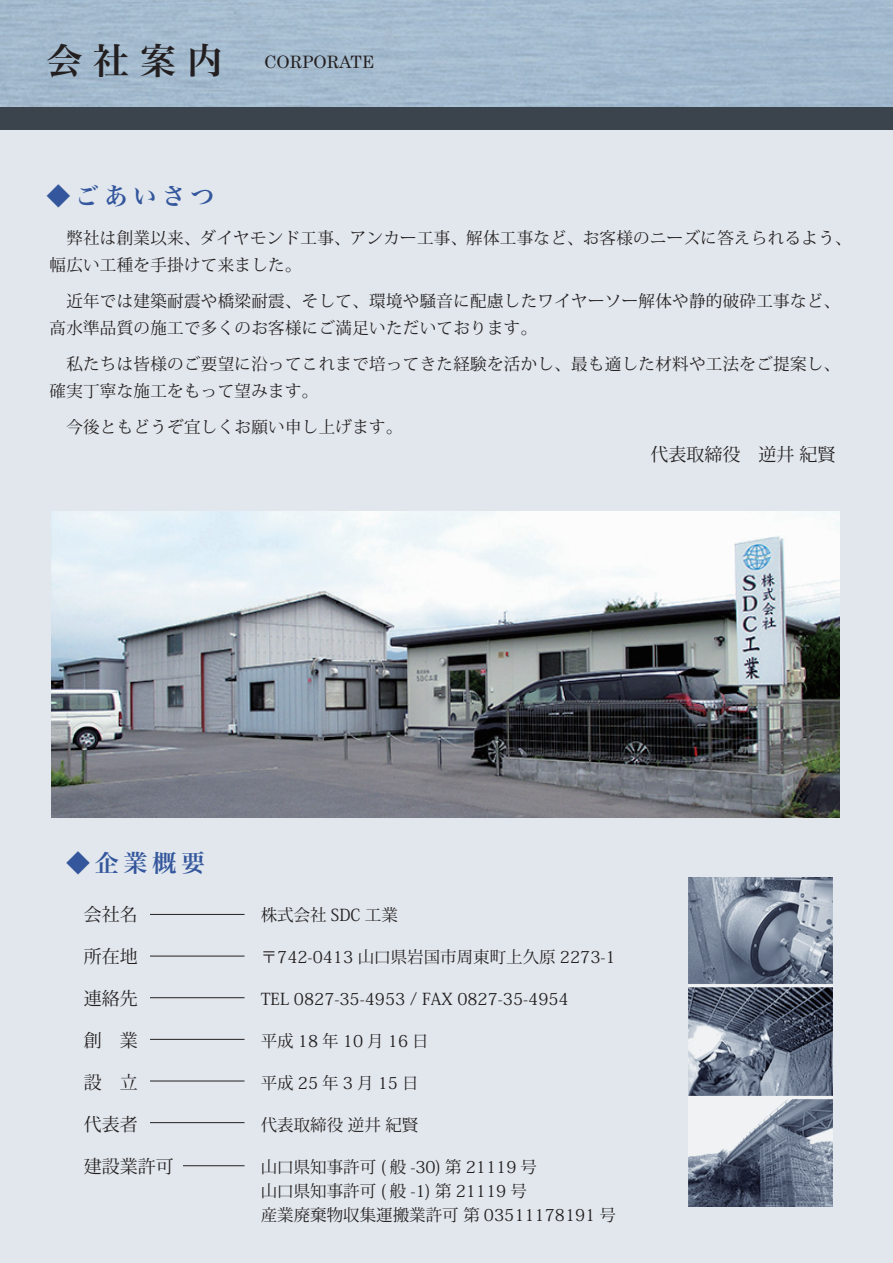
<style>
.page{position:relative;width:893px;height:1263px;background:#e1e7ed}
.page>*{position:absolute;margin:0;border:0;box-sizing:border-box;transform-origin:0 0}
.t1{font:36px "Hira Min Pro W6";color:#231f20}
.t2{font:24px "Hira Min Pro W6";letter-spacing:.2em;color:#33569c}
.t3{font:18px "Koz Min Pro";color:#231f20}
.t4{font:17.1px "Century";color:#231f20}
.t5{font:16.5px/27px "Koz Min Pro";letter-spacing:.02em;color:#231f20}
.t6{font:16.5px/24px "Koz Min Pro";color:#231f20}
.t7{font:16.5px "Koz Min Pro";letter-spacing:.25em;color:#231f20}
</style>
<div class="page">
<div style="left:0;top:107px;width:893px;height:22px;background:#3b434c"></div>
<hr style="left:150px;top:914px;width:94px;height:1px;background:#231f20">
<hr style="left:150px;top:956px;width:94px;height:1px;background:#231f20">
<hr style="left:150px;top:997px;width:94px;height:1px;background:#231f20">
<hr style="left:150px;top:1039px;width:94px;height:1px;background:#231f20">
<hr style="left:150px;top:1080px;width:94px;height:1px;background:#231f20">
<hr style="left:150px;top:1122px;width:94px;height:1px;background:#231f20">
<hr style="left:183px;top:1165px;width:61px;height:1px;background:#231f20">
<img style="left:688px;top:878px;width:145px;height:329px">
<img style="left:51px;top:511px;width:788px;height:307px">
<h1 class="t1" style="left:46px;top:29px;width:178px">会社案内</h1>
<h2 class="t2" style="left:46px;top:175px;width:169px">◆ごあいさつ</h2>
<p class="t4" style="left:264px;top:47px;width:112px">CORPORATE</p>
<p class="t5" style="left:50px;top:224px;width:804px">　弊社は創業以来、ダイヤモンド工事、アンカー工事、解体工事など、お客様のニーズに答えられるよう、幅広い工種を手掛けて来ました。</p>
<p class="t5" style="left:50px;top:287px;width:792px">　近年では建築耐震や橋梁耐震、そして、環境や騒音に配慮したワイヤーソー解体や静的破砕工事など、高水準品質の施工で多くのお客様にご満足いただいております。</p>
<p class="t5" style="left:50px;top:350px;width:792px">　私たちは皆様のご要望に沿ってこれまで培ってきた経験を活かし、最も適した材料や工法をご提案し、確実丁寧な施工をもって望みます。</p>
<p class="t5" style="left:50px;top:413px;width:355px">　今後ともどうぞ宜しくお願い申し上げます。</p>
<p class="t3" style="left:650px;top:442px;width:187px">代表取締役　逆井 紀賢</p>
<h2 class="t2" style="left:66px;top:842px;width:141px">◆企業概要</h2>
<p class="t3" style="left:84px;top:901px;width:56px">会社名</p>
<p class="t3" style="left:84px;top:943px;width:56px">所在地</p>
<p class="t3" style="left:84px;top:985px;width:56px">連絡先</p>
<p class="t3" style="left:84px;top:1027px;width:56px">創　業</p>
<p class="t3" style="left:84px;top:1069px;width:56px">設　立</p>
<p class="t3" style="left:84px;top:1111px;width:56px">代表者</p>
<p class="t3" style="left:84px;top:1153px;width:92px">建設業許可</p>
<p class="t6" style="left:261px;top:902px;width:139px">株式会社 SDC 工業</p>
<p class="t6" style="left:261px;top:944px;width:356px">〒742-0413 山口県岩国市周東町上久原 2273-1</p>
<p class="t6" style="left:261px;top:986px;width:310px">TEL 0827-35-4953 / FAX 0827-35-4954</p>
<p class="t7" style="left:261px;top:1029px;width:170px">平成18年10月16日</p>
<p class="t7" style="left:261px;top:1071px;width:159px">平成25年3月15日</p>
<p class="t6" style="left:261px;top:1112px;width:159px">代表取締役 逆井 紀賢</p>
<p class="t6" style="left:261px;top:1154px;width:357px">山口県知事許可 ( 般 -30) 第 21119 号<br>山口県知事許可 ( 般 -1) 第 21119 号<br>産業廃棄物収集運搬業許可 第 03511178191 号</p>
</div>
